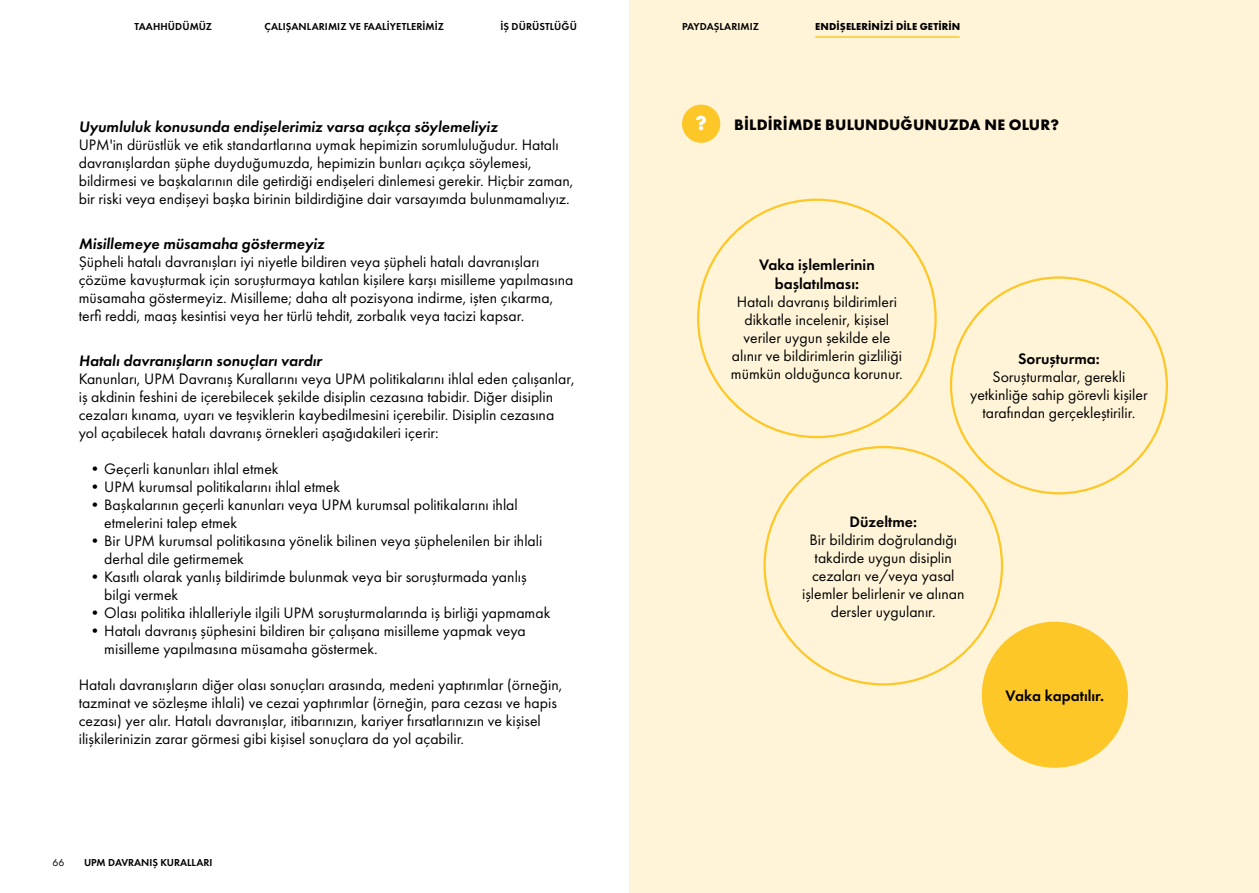
<style>
.page{position:relative;width:1259px;height:893px;background:#fff}
.page>*{position:absolute;margin:0;border:0;box-sizing:border-box;transform-origin:0 0}
.t1{font:700 21px "Futura PT";color:#fff}
.t2{font:15.75px/18px "Futura PT";color:#000}
.t3{font:italic 600 15.75px "Futura PT";color:#000}
.t4{font:600 15.75px/19.5px "Futura PT";color:#000;text-align:center}
.t5{font:700 15.75px "Futura PT";letter-spacing:.01em;color:#000}
.t6{font:600 10.5px "Futura PT";letter-spacing:.01em;color:#000}
.t7{font:700 10.5px "Futura PT";letter-spacing:.01em;color:#000}
.t8{font:10.5px "Futura PT";color:#000}
</style>
<div class="page">
<div style="left:629px;top:0;width:630px;height:893px;background:#fff4d8"></div>
<div style="left:682px;top:105px;width:38px;height:38px;background:#fdc728;border-radius:50%"></div>
<div style="left:983px;top:623px;width:143px;height:144px;background:#fdc728;border-radius:50%"></div>
<hr style="left:815px;top:36px;width:144px;height:2px;background:#fdc728">
<p class="t6" style="left:134px;top:20px;width:79px">TAAHHÜDÜMÜZ</p>
<p class="t6" style="left:265px;top:20px;width:181px">ÇALIŞANLARIMIZ VE FAALİYETLERİMİZ</p>
<p class="t6" style="left:500px;top:20px;width:78px">İŞ DÜRÜSTLÜĞÜ</p>
<p class="t6" style="left:682px;top:20px;width:78px">PAYDAŞLARIMIZ</p>
<p class="t7" style="left:815px;top:20px;width:147px">ENDİŞELERİNİZİ DİLE GETİRİN</p>
<p class="t3" style="left:79px;top:117px;width:420px">Uyumluluk konusunda endişelerimiz varsa açıkça söylemeliyiz</p>
<p class="t2" style="left:79px;top:136px;width:496px">UPM'in dürüstlük ve etik standartlarına uymak hepimizin sorumluluğudur. Hatalı davranışlardan şüphe duyduğumuzda, hepimizin bunları açıkça söylemesi, bildirmesi ve başkalarının dile getirdiği endişeleri dinlemesi gerekir. Hiçbir zaman, bir riski veya endişeyi başka birinin bildirdiğine dair varsayımda bulunmamalıyız.</p>
<p class="t3" style="left:79px;top:234px;width:247px">Misillemeye müsamaha göstermeyiz</p>
<p class="t2" style="left:79px;top:253px;width:496px">Şüpheli hatalı davranışları iyi niyetle bildiren veya şüpheli hatalı davranışları çözüme kavuşturmak için soruşturmaya katılan kişilere karşı misilleme yapılmasına müsamaha göstermeyiz. Misilleme; daha alt pozisyona indirme, işten çıkarma, terfi reddi, maaş kesintisi veya her türlü tehdit, zorbalık veya tacizi kapsar.</p>
<p class="t3" style="left:79px;top:351px;width:245px">Hatalı davranışların sonuçları vardır</p>
<p class="t2" style="left:79px;top:370px;width:497px">Kanunları, UPM Davranış Kurallarını veya UPM politikalarını ihlal eden çalışanlar, iş akdinin feshini de içerebilecek şekilde disiplin cezasına tabidir. Diğer disiplin cezaları kınama, uyarı ve teşviklerin kaybedilmesini içerebilir. Disiplin cezasına yol açabilecek hatalı davranış örnekleri aşağıdakileri içerir:</p>
<p class="t2" style="left:87px;top:460px;width:193px">•Geçerli kanunları ihlal etmek</p>
<p class="t2" style="left:87px;top:478px;width:254px">•UPM kurumsal politikalarını ihlal etmek</p>
<p class="t2" style="left:104px;top:496px;width:415px;text-indent:-17px">•Başkalarının geçerli kanunları veya UPM kurumsal politikalarını ihlal etmelerini talep etmek</p>
<p class="t2" style="left:104px;top:532px;width:440px;text-indent:-17px">•Bir UPM kurumsal politikasına yönelik bilinen veya şüphelenilen bir ihlali derhal dile getirmemek</p>
<p class="t2" style="left:104px;top:568px;width:424px;text-indent:-17px">•Kasıtlı olarak yanlış bildirimde bulunmak veya bir soruşturmada yanlış bilgi vermek</p>
<p class="t2" style="left:87px;top:604px;width:464px">•Olası politika ihlalleriyle ilgili UPM soruşturmalarında iş birliği yapmamak</p>
<p class="t2" style="left:104px;top:622px;width:423px;text-indent:-17px">•Hatalı davranış şüphesini bildiren bir çalışana misilleme yapmak veya misilleme yapılmasına müsamaha göstermek.</p>
<p class="t2" style="left:79px;top:676px;width:485px">Hatalı davranışların diğer olası sonuçları arasında, medeni yaptırımlar (örneğin, tazminat ve sözleşme ihlali) ve cezai yaptırımlar (örneğin, para cezası ve hapis cezası) yer alır. Hatalı davranışlar, itibarınızın, kariyer fırsatlarınızın ve kişisel ilişkilerinizin zarar görmesi gibi kişisel sonuçlara da yol açabilir.</p>
<p class="t8" style="left:53px;top:856px;width:13px">66</p>
<p class="t6" style="left:84px;top:856px;width:130px">UPM DAVRANIŞ KURALLARI</p>
<h1 class="t1" style="left:695px;top:110px;width:13px">?</h1>
<p class="t5" style="left:734px;top:115px;width:326px">BİLDİRİMDE BULUNDUĞUNUZDA NE OLUR?</p>
<p class="t4" style="left:759px;top:254px;width:117px">Vaka işlemlerinin başlatılması:</p>
<p class="t2" style="left:731px;top:293px;width:173px;text-align:center">Hatalı davranış bildirimleri dikkatle incelenir, kişisel veriler uygun şekilde ele alınır ve bildirimlerin gizliliği mümkün olduğunca korunur.</p>
<p class="t4" style="left:1018px;top:349px;width:83px">Soruşturma:</p>
<p class="t2" style="left:970px;top:368px;width:179px;text-align:center">Soruşturmalar, gerekli yetkinliğe sahip görevli kişiler tarafından gerçekleştirilir.</p>
<p class="t4" style="left:1033px;top:355px;width:92px">Investigation:</p>
<p class="t4" style="left:849px;top:512px;width:69px">Düzeltme:</p>
<p class="t2" style="left:802px;top:530px;width:164px;text-align:center">Bir bildirim doğrulandığı takdirde uygun disiplin cezaları ve/veya yasal işlemler belirlenir ve alınan dersler uygulanır.</p>
<p class="t4" style="left:1005px;top:685px;width:100px">Vaka kapatılır.</p>
</div>
